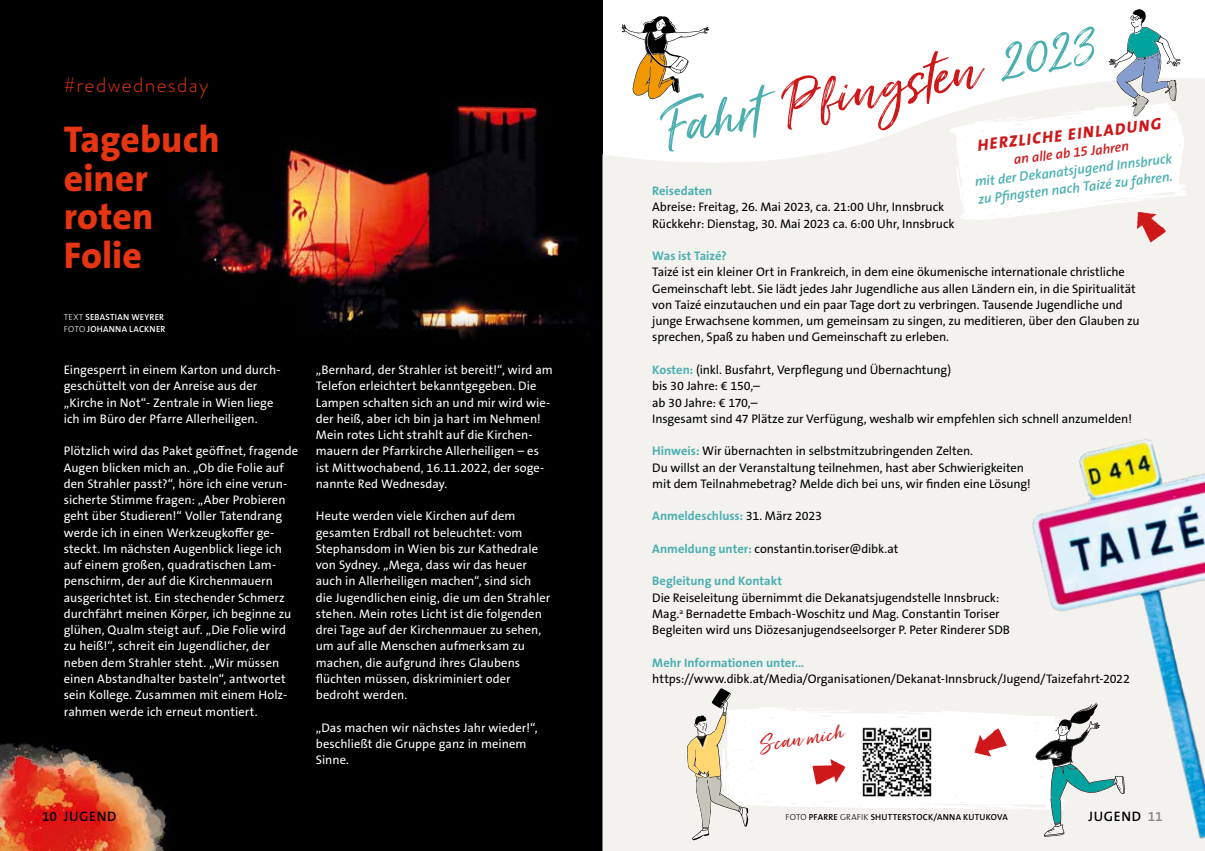
<style>
.page{position:relative;width:1205px;height:851px;background:#fff}
.page>*{position:absolute;margin:0;border:0;box-sizing:border-box;transform-origin:0 0}
.t1{font:72.88px "Just Lovely Slanted Wide";color:#4bafb0}
.t2{font:800 37.5px/38.8px "The Sans B W8";color:#e63513}
.t3{font:27.12px "Just Lovely Slanted Wide";color:#cd1719}
.t4{font:300 21.25px "Brandon Grotesque";letter-spacing:.06em;color:#e63513}
.t5{font:italic 800 16.25px "The Sans B W8";color:#cd1719}
.t6{font:italic 600 13.75px/17.5px "The Sans B W6";color:#4bafb0}
.t7{font:600 13.75px "The Sans B W6";letter-spacing:.05em;color:#000}
.t8{font:italic 600 13.75px "The Sans B W6";color:#cd1719}
.t9{font:12.5px/16.2px "The Sans B W5 Plain";letter-spacing:.005em;color:#fff}
.t10{font:12.5px/16.2px "The Sans B W5 Plain";letter-spacing:-.01em;color:#000}
.t11{font:700 12.5px "The Sans B W7";color:#4bafb0}
.t12{font:600 8.75px "The Sans B W6";letter-spacing:.025em;color:#000}
.t13{font:600 8.75px/11.2px "The Sans B W6";letter-spacing:.03em;color:#fff}
.s1{font-family:"The Sans B W3";font-weight:300}
.s2{color:#cd1719}
.s3{font-family:"The Sans B W7";font-weight:700;color:#4bafb0}
.s4{font-family:"The Sans B W5 Plain";font-weight:400;color:#000}
.s5{color:#878787}
</style>
<div class="page">
<div style="left:0;top:0;width:602px;height:850px;background:#000"></div>
<img style="left:180px;top:99px;width:399px;height:240px">
<svg style="left:602px;top:67px;width:603px;height:783px;background:#f3f2ee"></svg>
<img style="left:0;top:743px;width:171px;height:107px">
<img style="left:1012px;top:421px;width:193px;height:321px">
<img style="left:1149px;top:686px;width:56px;height:164px">
<svg style="left:621px;top:16px;width:88px;height:83px"></svg>
<svg style="left:948px;top:9px;width:239px;height:236px"></svg>
<svg style="left:687px;top:688px;width:438px;height:152px"></svg>
<h3 class="t4" style="left:64px;top:70px;width:146px">#redwednesday</h3>
<h2 class="t2" style="left:64px;top:120px;width:158px">Tagebuch einer roten<br>Folie</h2>
<p class="t13" style="left:64px;top:312px;width:103px"><span class="s1">TEXT</span> SEBASTIAN WEYRER<br><span class="s1">FOTO</span> JOHANNA LACKNER</p>
<p class="t9" style="left:64px;top:361px;width:218px">Eingesperrt in einem Karton und durch&shy;geschüttelt von der Anreise aus der „Kirche in Not“- Zentrale in Wien liege ich im Büro der Pfarre Allerheiligen.</p>
<p class="t9" style="left:64px;top:443px;width:236px">Plötzlich wird das Paket geöffnet, fragende Augen blicken mich an. „Ob die Folie auf den Strahler passt?“, höre ich eine verun&shy;sicherte Stimme fragen: „Aber Probieren geht über Studieren!“ Voller Tatendrang werde ich in einen Werkzeugkoffer ge&shy;steckt. Im nächsten Augenblick liege ich auf einem großen, quadratischen Lam&shy;penschirm, der auf die Kirchenmauern ausgerichtet ist. Ein stechender Schmerz durchfährt meinen Körper, ich beginne zu glühen, Qualm steigt auf. „Die Folie wird zu heiß!“, schreit ein Jugendlicher, der neben dem Strahler steht. „Wir müssen einen Abstandhalter basteln“, antwortet sein Kollege. Zusammen mit einem Holz&shy;rahmen werde ich erneut montiert.</p>
<p class="t9" style="left:316px;top:361px;width:239px">„Bernhard, der Strahler ist bereit!“, wird am Telefon erleichtert bekanntgegeben. Die Lampen schalten sich an und mir wird wie&shy;der heiß, aber ich bin ja hart im Nehmen!<br>Mein rotes Licht strahlt auf die Kirchen&shy;mauern der Pfarrkirche Allerheiligen – es ist Mittwochabend, 16.11.2022, der soge&shy;nannte Red Wednesday.</p>
<p class="t9" style="left:316px;top:508px;width:236px">Heute werden viele Kirchen auf dem gesamten Erdball rot beleuchtet: vom Stephansdom in Wien bis zur Kathedrale von Sydney. „Mega, dass wir das heuer auch in Allerheiligen machen“, sind sich die Jugendlichen einig, die um den Strahler stehen. Mein rotes Licht ist die folgenden drei Tage auf der Kirchenmauer zu sehen, um auf alle Menschen aufmerksam zu machen, die aufgrund ihres Glaubens flüchten müssen, diskriminiert oder bedroht werden.</p>
<p class="t9" style="left:316px;top:719px;width:223px">„Das machen wir nächstes Jahr wieder!“, beschließt die Gruppe ganz in meinem<br>Sinne.</p>
<h1 class="t1" style="left:656px;top:85px;width:437px;rotate:-11deg">Fahrt <span class="s2">Pfi ngsten</span> 2023</h1>
<h3 class="t5" style="left:976px;top:135px;width:186px;rotate:-7deg">HERZLICHE EINLADUNG</h3>
<p class="t8" style="left:1013px;top:151px;width:117px;rotate:-7deg">an alle ab 15 Jahren</p>
<p class="t6" style="left:974px;top:174px;width:200px;rotate:-7deg">mit der Dekanatsjugend Innsbruck zu Pfi ngsten nach Taizé zu fahren.</p>
<p class="t11" style="left:652px;top:183px;width:62px">Reisedaten</p>
<p class="t10" style="left:652px;top:199px;width:304px">Abreise: Freitag, 26. Mai 2023, ca. 21:00 Uhr, Innsbruck<br>Rückkehr: Dienstag, 30. Mai 2023 ca. 6:00 Uhr, Innsbruck</p>
<p class="t11" style="left:652px;top:248px;width:76px">Was ist Taizé?</p>
<p class="t10" style="left:652px;top:264px;width:489px">Taizé ist ein kleiner Ort in Frankreich, in dem eine ökumenische internationale christliche Gemeinschaft lebt. Sie lädt jedes Jahr Jugendliche aus allen Ländern ein, in die Spiritualität von Taizé einzutauchen und ein paar Tage dort zu verbringen. Tausende Jugendliche und junge Erwachsene kommen, um gemeinsam zu singen, zu meditieren, über den Glauben zu sprechen, Spaß zu haben und Gemeinschaft zu erleben.</p>
<p class="t10" style="left:652px;top:361px;width:481px"><span class="s3">Kosten:</span> (inkl. Busfahrt, Verpflegung und Übernachtung)<br>bis 30 Jahre: € 150,–<br>ab 30 Jahre: € 170,–<br>Insgesamt sind 47 Plätze zur Verfügung, weshalb wir empfehlen sich schnell anzumelden!</p>
<p class="t10" style="left:652px;top:443px;width:380px"><span class="s3">Hinweis:</span> Wir übernachten in selbstmitzubringenden Zelten.<br>Du willst an der Veranstaltung teilnehmen, hast aber Schwierigkeiten mit dem Teilnahmebetrag? Melde dich bei uns, wir finden eine Lösung!</p>
<p class="t11" style="left:652px;top:508px;width:171px">Anmeldeschluss: <span class="s4">31. März 2023</span></p>
<p class="t10" style="left:652px;top:540px;width:248px"><span class="s3">Anmeldung unter:</span> constantin.toriser@dibk.at</p>
<p class="t11" style="left:652px;top:573px;width:132px">Begleitung und Kontakt</p>
<p class="t10" style="left:652px;top:589px;width:359px">Die Reiseleitung übernimmt die Dekanatsjugendstelle Innsbruck:<br>Mag.<sup>a</sup> Bernadette Embach-Woschitz und Mag. Constantin Toriser<br>Begleiten wird uns Diözesanjugendseelsorger P. Peter Rinderer SDB</p>
<p class="t11" style="left:652px;top:654px;width:154px">Mehr Informationen unter…</p>
<p class="t10" style="left:652px;top:670px;width:479px">https://www.dibk.at/Media/Organisationen/Dekanat-Innsbruck/Jugend/Taizefahrt-2022</p>
<h3 class="t3" style="left:758px;top:728px;width:85px;rotate:-9deg">Scan mich</h3>
<p class="t7" style="left:42px;top:807px;width:76px">10 JUGEND</p>
<p class="t7" style="left:1088px;top:807px;width:76px">JUGEND <span class="s5">11</span></p>
<p class="t12" style="left:785px;top:811px;width:224px"><span class="s1">FOTO</span> PFARRE <span class="s1">GRAFIK</span> SHUTTERSTOCK/ANNA KUTUKOVA</p>
</div>
